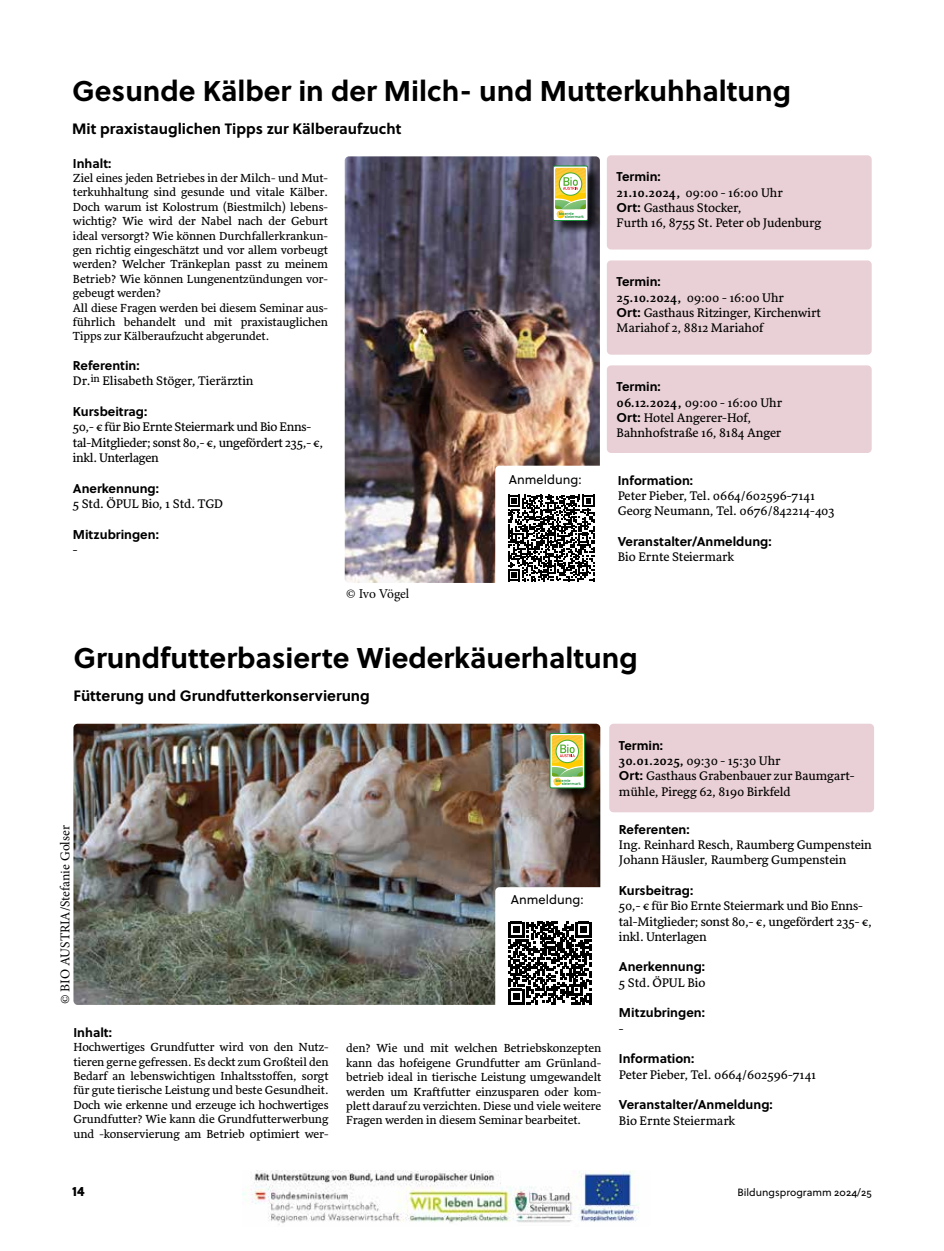
<style>
.page{position:relative;width:944px;height:1251px;background:#fff}
.page>*{position:absolute;margin:0;border:0;box-sizing:border-box;transform-origin:0 0}
.t1{font:700 28.5px "Soleil";color:#000}
.t2{font:700 15px "Soleil";color:#000}
.t3{font:13.5px "Minion Pro";letter-spacing:-.005em;color:#000}
.t4{font:13.5px "Soleil Xb";color:#000}
.t5{font:12.75px/15.3px "Sirba";color:#000}
.t6{font:700 12.75px "Soleil";color:#000}
.t7{font:12.75px/15.3px "Sirba";letter-spacing:-.02em;color:#000}
.t8{font:12.75px "Soleil";color:#000}
.t9{font:12px/14.4px "Sirba";color:#000;text-align:justify}
.t10{font:10.5px "Soleil";color:#000}
.t11{font:4.05px/3.3px "DIN Mittelschrift";color:#0a8e2d}
.s1{font-weight:700}
.s2{font-family:"Soleil";font-weight:700}
</style>
<div class="page">
<img style="left:242px;top:1170px;width:397px;height:55px">
<div style="left:609px;top:723px;width:265px;height:89px;background:#e9d0d6;border-radius:4px"></div>
<img style="left:73px;top:723px;width:527px;height:281px">
<div style="left:551px;top:734px;width:47px;height:67px;background:#000;opacity:.75"></div>
<div style="left:550px;top:733px;width:35px;height:54px;border:1px solid #0a8e2d;border-radius:2px"></div>
<svg style="left:552px;top:735px;width:31px;height:50px"></svg>
<div style="left:607px;top:365px;width:265px;height:88px;background:#e9d0d6;border-radius:4px"></div>
<img style="left:345px;top:156px;width:255px;height:427px">
<div style="left:554px;top:167px;width:47px;height:67px;background:#000;opacity:.75"></div>
<div style="left:553px;top:166px;width:35px;height:54px;border:1px solid #0a8e2d;border-radius:2px"></div>
<svg style="left:555px;top:168px;width:31px;height:50px"></svg>
<div style="left:607px;top:155px;width:265px;height:94px;background:#e9d0d6;border-radius:4px"></div>
<div style="left:607px;top:260px;width:265px;height:94px;background:#e9d0d6;border-radius:4px"></div>
<div style="left:495px;top:465px;width:114px;height:124px;background:#fff;border-radius:4px"></div>
<div style="left:495px;top:887px;width:114px;height:123px;background:#fff;border-radius:4px"></div>
<svg style="left:508px;top:494px;width:86px;height:87px"></svg>
<svg style="left:509px;top:921px;width:82px;height:83px"></svg>
<h1 class="t1" style="left:72px;top:72px;width:720px">Gesunde Kälber in der Milch- und Mutterkuhhaltung</h1>
<p class="t2" style="left:72px;top:118px;width:331px">Mit praxistauglichen Tipps zur Kälberaufzucht</p>
<p class="t6" style="left:73px;top:155px;width:40px">Inhalt:</p>
<p class="t9" style="left:73px;top:171px;width:257px;text-align:left">Ziel eines jeden Betriebes in der Milch- und Mut&shy;terkuhhaltung sind gesunde und vitale Kälber.<br>Doch warum ist Kolostrum (Biestmilch) lebens&shy;wichtig? Wie wird der Nabel nach der Geburt ideal versorgt? Wie können Durchfallerkrankun&shy;gen richtig eingeschätzt und vor allem vorbeugt werden? Welcher Tränkeplan passt zu meinem Betrieb? Wie können Lungenentzündungen vor&shy;gebeugt werden?<br>All diese Fragen werden bei diesem Seminar aus&shy;führlich behandelt und mit praxistauglichen Tipps zur Kälberaufzucht abgerundet.</p>
<p class="t6" style="left:73px;top:357px;width:68px">Referentin:</p>
<p class="t5" style="left:73px;top:374px;width:182px">Dr.<sup>in</sup> Elisabeth Stöger, Tierärztin</p>
<p class="t6" style="left:73px;top:403px;width:76px">Kursbeitrag:</p>
<p class="t7" style="left:73px;top:420px;width:252px">50,- € für Bio Ernte Steiermark und Bio Enns&shy;tal-Mitglieder; sonst 80,- €, ungefördert 235,- €, inkl. Unterlagen</p>
<p class="t6" style="left:73px;top:480px;width:88px">Anerkennung:</p>
<p class="t5" style="left:73px;top:496px;width:152px">5 Std. ÖPUL Bio, 1 Std. TGD</p>
<p class="t6" style="left:73px;top:525px;width:87px">Mitzubringen:</p>
<p class="t5" style="left:73px;top:542px;width:6px">-</p>
<p class="t3" style="left:346px;top:585px;width:65px">© Ivo Vögel</p>
<p class="t11" style="left:565px;top:211px;width:21px;text-indent:-6px">bio ernte steiermark</p>
<p class="t8" style="left:509px;top:471px;width:74px">Anmeldung:</p>
<p class="t6" style="left:617px;top:168px;width:46px">Termin:</p>
<p class="t5" style="left:617px;top:185px;width:206px"><span class="s1">21.10.2024,</span> 09:00 - 16:00 Uhr<br><span class="s2">Ort:</span> Gasthaus Stocker,<br>Furth 16, 8755 St. Peter ob Judenburg</p>
<p class="t6" style="left:617px;top:273px;width:46px">Termin:</p>
<p class="t5" style="left:617px;top:290px;width:206px"><span class="s1">25.10.2024,</span> 09:00 - 16:00 Uhr<br><span class="s2">Ort:</span> Gasthaus Ritzinger, Kirchenwirt<br>Mariahof 2, 8812 Mariahof</p>
<p class="t6" style="left:617px;top:378px;width:46px">Termin:</p>
<p class="t5" style="left:617px;top:395px;width:167px"><span class="s1">06.12.2024,</span> 09:00 - 16:00 Uhr<br><span class="s2">Ort:</span> Hotel Angerer-Hof,<br>Bahnhofstraße 16, 8184 Anger</p>
<p class="t6" style="left:618px;top:472px;width:77px">Information:</p>
<p class="t5" style="left:618px;top:488px;width:218px">Peter Pieber, Tel. 0664/602596-7141<br>Georg Neumann, Tel. 0676/842214-403</p>
<p class="t6" style="left:618px;top:533px;width:155px">Veranstalter/Anmeldung:</p>
<p class="t5" style="left:618px;top:549px;width:118px">Bio Ernte Steiermark</p>
<h1 class="t1" style="left:73px;top:639px;width:566px">Grundfutterbasierte Wiederkäuerhaltung</h1>
<p class="t2" style="left:73px;top:685px;width:298px">Fütterung und Grundfutterkonservierung</p>
<p class="t3" style="left:56px;top:1003px;width:180px;rotate:-90deg">© BIO AUSTRIA/Stefanie Golser</p>
<p class="t6" style="left:73px;top:1023px;width:40px">Inhalt:</p>
<p class="t9" style="left:73px;top:1040px;width:257px">Hochwertiges Grundfutter wird von den Nutz&shy;tieren gerne gefressen. Es deckt zum Großteil den Bedarf an lebenswichtigen Inhaltsstoffen, sorgt für gute tierische Leistung und beste Gesundheit.<br>Doch wie erkenne und erzeuge ich hochwertiges Grundfutter? Wie kann die Grundfutterwerbung und -konservierung am Betrieb optimiert wer-</p>
<p class="t11" style="left:562px;top:778px;width:21px;text-indent:-6px">bio ernte steiermark</p>
<p class="t8" style="left:511px;top:890px;width:74px">Anmeldung:</p>
<p class="t9" style="left:346px;top:1041px;width:257px">den? Wie und mit welchen Betriebskonzepten kann das hofeigene Grundfutter am Grünland&shy;betrieb ideal in tierische Leistung umgewandelt werden um Kraftfutter einzusparen oder kom&shy;plett darauf zu verzichten. Diese und viele weitere Fragen werden in diesem Seminar bearbeitet.</p>
<p class="t6" style="left:619px;top:736px;width:46px">Termin:</p>
<p class="t5" style="left:619px;top:753px;width:237px"><span class="s1">30.01.2025,</span> 09:30 - 15:30 Uhr<br><span class="s2">Ort:</span> Gasthaus Grabenbauer zur Baumgart&shy;mühle, Piregg 62, 8190 Birkfeld</p>
<p class="t6" style="left:619px;top:820px;width:72px">Referenten:</p>
<p class="t5" style="left:619px;top:837px;width:254px">Ing. Reinhard Resch, Raumberg Gumpenstein<br>Johann Häusler, Raumberg Gumpenstein</p>
<p class="t6" style="left:619px;top:881px;width:76px">Kursbeitrag:</p>
<p class="t5" style="left:619px;top:898px;width:255px">50,- € für Bio Ernte Steiermark und Bio Enns&shy;tal-Mitglieder; sonst 80,- €, ungefördert 235- €, inkl. Unterlagen</p>
<p class="t6" style="left:619px;top:958px;width:88px">Anerkennung:</p>
<p class="t5" style="left:619px;top:975px;width:88px">5 Std. ÖPUL Bio</p>
<p class="t6" style="left:619px;top:1004px;width:87px">Mitzubringen:</p>
<p class="t6" style="left:619px;top:1050px;width:77px">Information:</p>
<p class="t5" style="left:619px;top:1066px;width:199px">Peter Pieber, Tel. 0664/602596-7141</p>
<p class="t6" style="left:619px;top:1096px;width:155px">Veranstalter/Anmeldung:</p>
<p class="t5" style="left:619px;top:1112px;width:118px">Bio Ernte Steiermark</p>
<p class="t4" style="left:72px;top:1181px;width:14px">14</p>
<p class="t10" style="left:737px;top:1185px;width:136px">Bildungsprogramm 2024/25</p>
</div>
